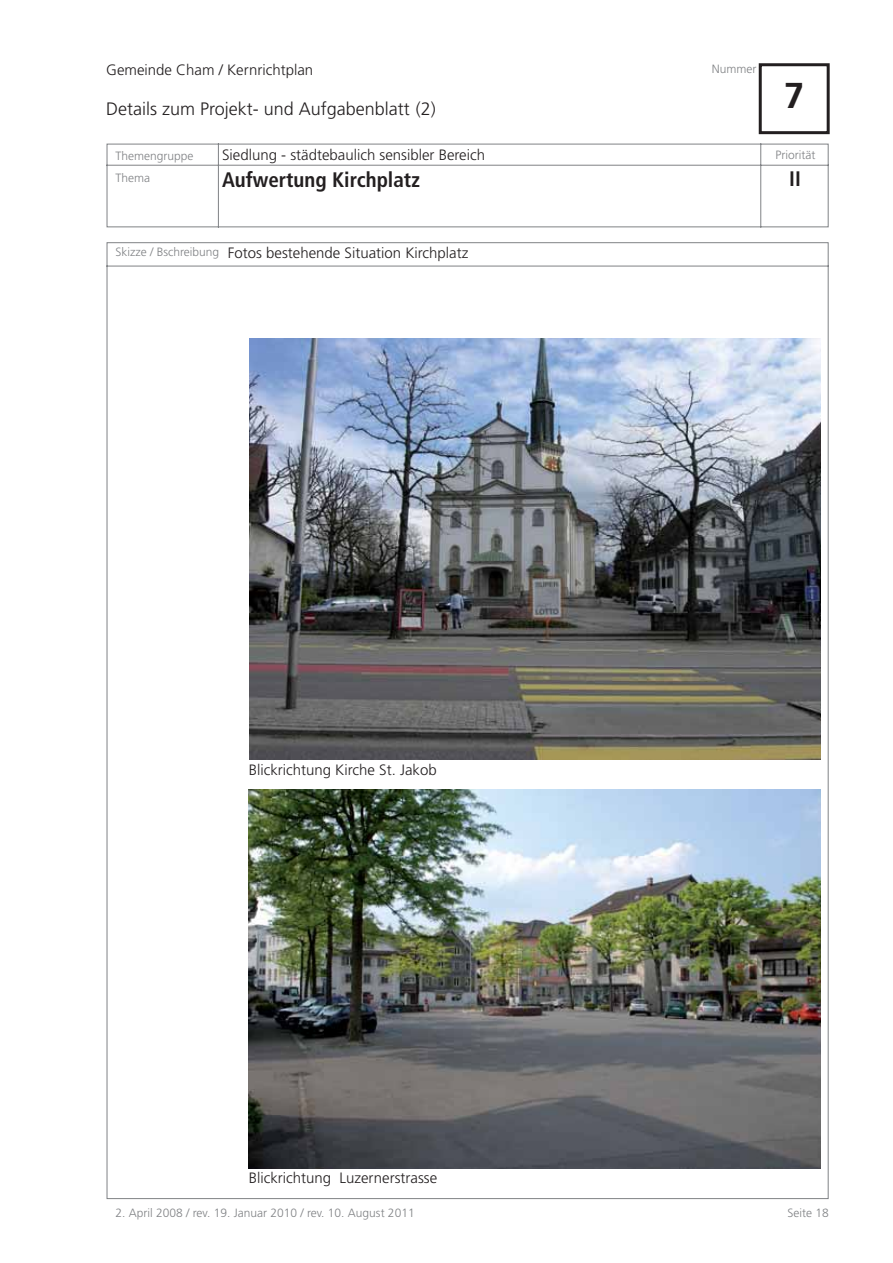
<style>
.page{position:relative;width:893px;height:1263px;background:#fff}
.page>*{position:absolute;margin:0;border:0;box-sizing:border-box;transform-origin:0 0}
.t1{font:700 36px "Frutiger";color:#231f20}
.t2{font:700 condensed 21px "Frutiger";color:#231f20}
.t3{font:300 18px "Frutiger";color:#231f20}
.t4{font:300 15px "Frutiger";color:#231f20}
.t5{font:300 12px "Frutiger";color:#808285}
</style>
<div class="page">
<div style="left:759px;top:63px;width:71px;height:71px;border:3px solid #231f20"></div>
<img style="left:106px;top:143px;width:723px;height:1056px">
<p class="t4" style="left:106px;top:64px;width:208px">Gemeinde Cham / Kernrichtplan</p>
<p class="t3" style="left:106px;top:101px;width:331px">Details zum Projekt- und Aufgabenblatt (2)</p>
<p class="t5" style="left:712px;top:64px;width:46px">Nummer</p>
<h1 class="t1" style="left:784px;top:81px;width:22px">7</h1>
<p class="t4" style="left:222px;top:149px;width:264px">Siedlung - städtebaulich sensibler Bereich</p>
<h2 class="t2" style="left:222px;top:172px;width:199px">Aufwertung Kirchplatz</h2>
<h2 class="t2" style="left:789px;top:170px;width:13px">II</h2>
<p class="t5" style="left:115px;top:151px;width:79px">Themengruppe</p>
<p class="t5" style="left:776px;top:150px;width:41px">Priorität</p>
<p class="t5" style="left:115px;top:173px;width:36px">Thema</p>
<p class="t5" style="left:115px;top:247px;width:105px">Skizze / Bschreibung</p>
<p class="t4" style="left:228px;top:247px;width:242px">Fotos bestehende Situation Kirchplatz</p>
<p class="t4" style="left:249px;top:764px;width:189px">Blickrichtung Kirche St. Jakob</p>
<p class="t4" style="left:249px;top:1172px;width:190px">Blickrichtung Luzernerstrasse</p>
<p class="t5" style="left:115px;top:1208px;width:301px">2. April 2008 / rev. 19. Januar 2010 / rev. 10. August 2011</p>
<p class="t5" style="left:787px;top:1208px;width:43px">Seite 18</p>
</div>
